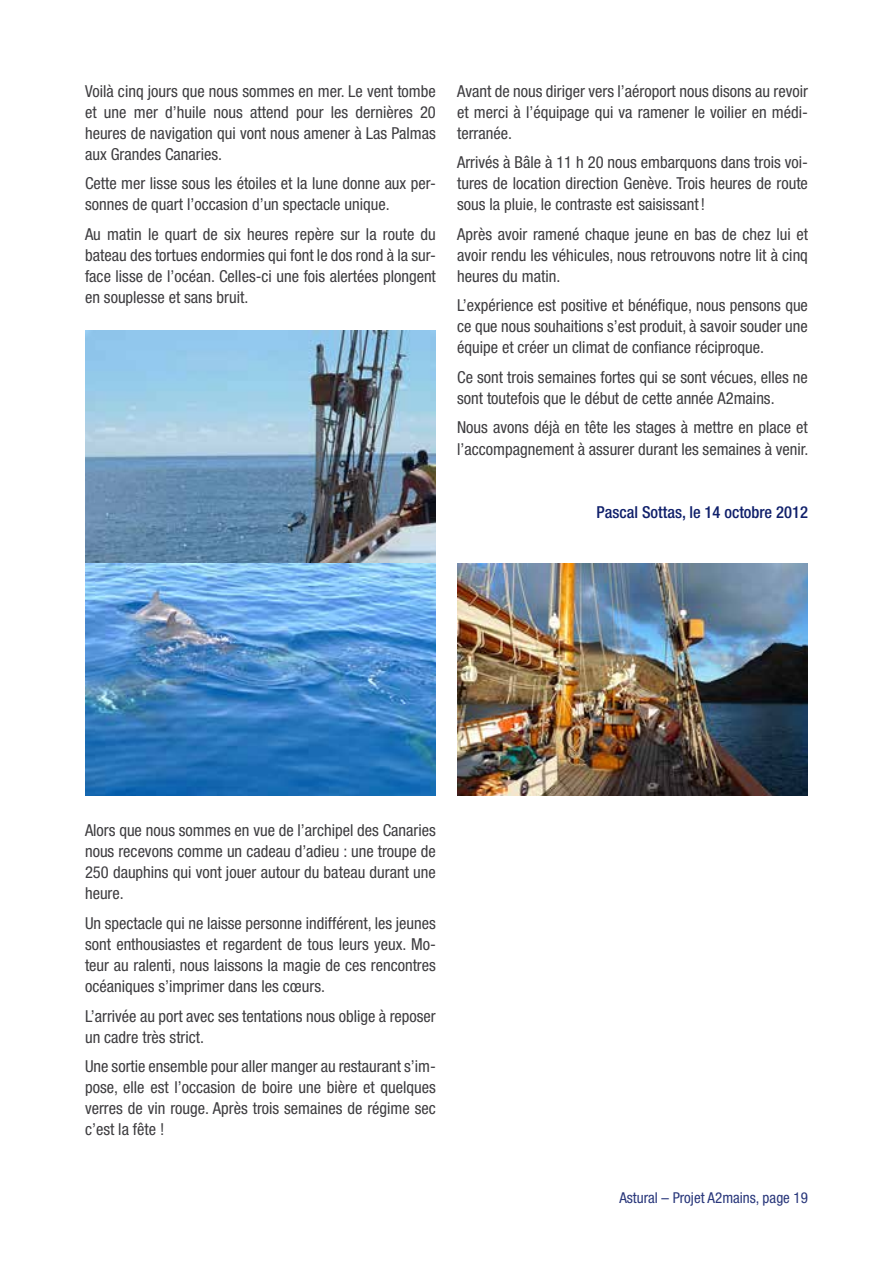
<style>
.page{position:relative;width:893px;height:1263px;background:#fff}
.page>*{position:absolute;margin:0;border:0;box-sizing:border-box;transform-origin:0 0}
.t1{font:condensed 16.5px/21px "Helvetica Neue LT Std";color:#3e3d40;text-align:justify}
.t2{font:500 condensed 16.5px "Helvetica Neue LT Std";color:#10206b}
.t3{font:condensed 15px "Helvetica Neue LT Std";color:#28367a}
</style>
<div class="page">
<img style="left:86px;top:330px;width:350px;height:466px">
<img style="left:458px;top:563px;width:350px;height:233px">
<p class="t1" style="left:85px;top:80px;width:352px">Voilà cinq jours que nous sommes en mer. Le vent tombe et une mer d’huile nous attend pour les dernières 20 heures de navigation qui vont nous amener à Las Palmas aux Grandes Canaries.</p>
<p class="t1" style="left:85px;top:173px;width:352px">Cette mer lisse sous les étoiles et la lune donne aux per&shy;sonnes de quart l’occasion d’un spectacle unique.</p>
<p class="t1" style="left:85px;top:223px;width:352px">Au matin le quart de six heures repère sur la route du bateau des tortues endormies qui font le dos rond à la sur&shy;face lisse de l’océan. Celles-ci une fois alertées plongent en souplesse et sans bruit.</p>
<p class="t1" style="left:457px;top:80px;width:352px">Avant de nous diriger vers l’aéroport nous disons au revoir et merci à l’équipage qui va ramener le voilier en médi&shy;terranée.</p>
<p class="t1" style="left:457px;top:152px;width:352px">Arrivés à Bâle à 11 h 20 nous embarquons dans trois voi&shy;tures de location direction Genève. Trois heures de route sous la pluie, le contraste est saisissant!</p>
<p class="t1" style="left:457px;top:223px;width:352px">Après avoir ramené chaque jeune en bas de chez lui et avoir rendu les véhicules, nous retrouvons notre lit à cinq heures du matin.</p>
<p class="t1" style="left:457px;top:295px;width:352px">L’expérience est positive et bénéfique, nous pensons que ce que nous souhaitions s’est produit, à savoir souder une équipe et créer un climat de confiance réciproque.</p>
<p class="t1" style="left:457px;top:366px;width:352px">Ce sont trois semaines fortes qui se sont vécues, elles ne sont toutefois que le début de cette année A2mains.</p>
<p class="t1" style="left:457px;top:417px;width:353px">Nous avons déjà en tête les stages à mettre en place et l’accompagnement à assurer durant les semaines à venir.</p>
<p class="t2" style="left:596px;top:503px;width:213px">Pascal Sottas, le 14 octobre 2012</p>
<p class="t1" style="left:85px;top:820px;width:352px">Alors que nous sommes en vue de l’archipel des Canaries nous recevons comme un cadeau d’adieu : une troupe de 250 dauphins qui vont jouer autour du bateau durant une heure.</p>
<p class="t1" style="left:85px;top:912px;width:352px">Un spectacle qui ne laisse personne indifférent, les jeunes sont enthousiastes et regardent de tous leurs yeux. Mo&shy;teur au ralenti, nous laissons la magie de ces rencontres océaniques s’imprimer dans les cœurs.</p>
<p class="t1" style="left:85px;top:1005px;width:352px">L’arrivée au port avec ses tentations nous oblige à reposer un cadre très strict.</p>
<p class="t1" style="left:85px;top:1055px;width:352px">Une sortie ensemble pour aller manger au restaurant s’im&shy;pose, elle est l’occasion de boire une bière et quelques verres de vin rouge. Après trois semaines de régime sec c’est la fête !</p>
<p class="t3" style="left:619px;top:1189px;width:190px">Astural – Projet A2mains, page 19</p>
</div>
